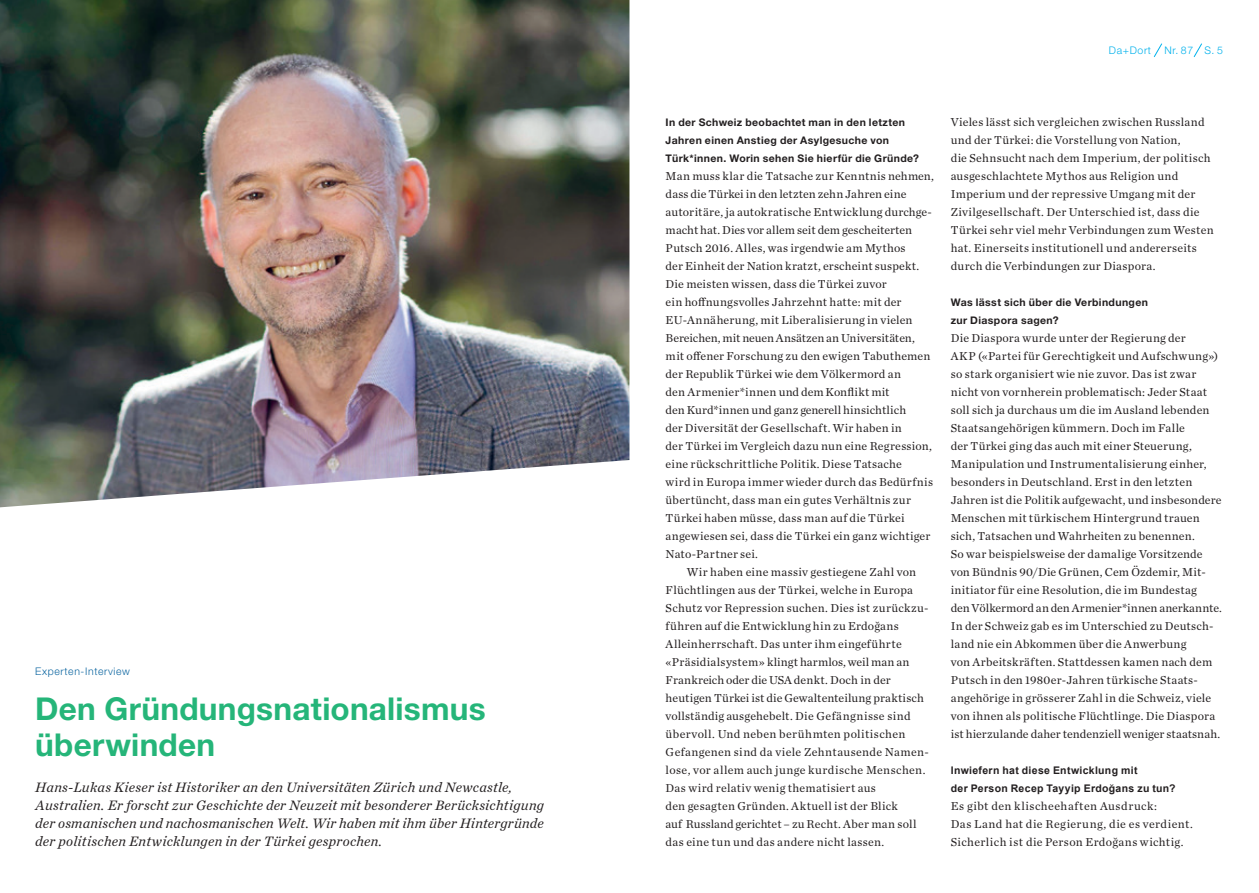
<style>
.page{position:relative;width:1259px;height:893px;background:#fff}
.page>*{position:absolute;margin:0;border:0;box-sizing:border-box;transform-origin:0 0}
.t1{font:700 31.5px/36px "Helvetica Neue LT Std";letter-spacing:.005em;color:#25b579}
.t2{font:italic 14.25px/18px "Chronicle Text G1";letter-spacing:.015em;color:#231f20}
.t3{font:12px/18px "Chronicle Text G1";letter-spacing:.02em;color:#231f20}
.t4{font:700 10.5px/18px "Helvetica Neue LT Std";letter-spacing:.035em;color:#231f20}
.t5{font:700 10.5px/18px "Arial";letter-spacing:.03em;color:#231f20}
.t6{font:300 10.5px "Helvetica Neue LT Std";letter-spacing:.06em;color:#1068a2}
.t7{font:300 10.5px "Helvetica Neue LT Std";letter-spacing:.06em;color:#00b1ec}
</style>
<div class="page">
<svg style="left:1153px;top:43px;width:9px;height:14px"></svg>
<svg style="left:1193px;top:43px;width:9px;height:14px"></svg>
<img style="left:0;top:0;width:629px;height:507px">
<p class="t6" style="left:35px;top:665px;width:96px">Experten-Interview</p>
<h1 class="t1" style="left:35px;top:690px;width:452px">Den Gründungsnationalismus überwinden</h1>
<p class="t2" style="left:35px;top:777px;width:510px">Hans-Lukas Kieser ist Historiker an den Universitäten Zürich und Newcastle, Australien. Er forscht zur Geschichte der Neuzeit mit besonderer Berücksichtigung der osmanischen und nachosmanischen Welt. Wir haben mit ihm über Hintergründe der politischen Entwicklungen in der Türkei gesprochen.</p>
<p class="t7" style="left:1109px;top:44px;width:44px">Da+Dort</p>
<p class="t7" style="left:1164px;top:44px;width:60px">Nr. 87 S. 5</p>
<p class="t4" style="left:665px;top:113px;width:255px">In der Schweiz beobachtet man in den letzten<br>Jahren einen Anstieg der Asylgesuche von<br>Türk*innen. Worin sehen Sie hierfür die Gründe?</p>
<p class="t3" style="left:665px;top:166px;width:270px">Man muss klar die Tatsache zur Kenntnis nehmen, dass die Türkei in den letzten zehn Jahren eine autoritäre, ja autokratische Entwicklung durchge&shy;macht hat. Dies vor allem seit dem gescheiterten Putsch 2016. Alles, was irgendwie am Mythos<br>der Einheit der Nation kratzt, erscheint suspekt.<br>Die meisten wissen, dass die Türkei zuvor<br>ein hoffnungsvolles Jahrzehnt hatte: mit der EU-Annäherung, mit Liberalisierung in vielen Bereichen, mit neuen Ansätzen an Universitäten, mit offener Forschung zu den ewigen Tabuthemen der Republik Türkei wie dem Völkermord an<br>den Armenier*innen und dem Konflikt mit<br>den Kurd*innen und ganz generell hinsichtlich<br>der Diversität der Gesellschaft. Wir haben in<br>der Türkei im Vergleich dazu nun eine Regression, eine rückschrittliche Politik. Diese Tatsache<br>wird in Europa immer wieder durch das Bedürfnis übertüncht, dass man ein gutes Verhältnis zur Türkei haben müsse, dass man auf die Türkei angewiesen sei, dass die Türkei ein ganz wichtiger Nato-Partner sei.</p>
<p class="t3" style="left:665px;top:562px;width:265px;text-indent:21px">Wir haben eine massiv gestiegene Zahl von Flüchtlingen aus der Türkei, welche in Europa Schutz vor Repression suchen. Dies ist zurückzu&shy;führen auf die Entwicklung hin zu Erdoğans Alleinherrschaft. Das unter ihm eingeführte «Präsidialsystem» klingt harmlos, weil man an Frankreich oder die USA denkt. Doch in der heutigen Türkei ist die Gewaltenteilung praktisch vollständig ausgehebelt. Die Gefängnisse sind übervoll. Und neben berühmten politischen Gefangenen sind da viele Zehntausende Namen&shy;lose, vor allem auch junge kurdische Menschen.<br>Das wird relativ wenig thematisiert aus<br>den gesagten Gründen. Aktuell ist der Blick<br>auf Russland gerichtet – zu Recht. Aber man soll das eine tun und das andere nicht lassen.</p>
<p class="t3" style="left:950px;top:112px;width:264px">Vieles lässt sich vergleichen zwischen Russland und der Türkei: die Vorstellung von Nation,<br>die Sehnsucht nach dem Imperium, der politisch ausgeschlachtete Mythos aus Religion und Imperium und der repressive Umgang mit der Zivilgesellschaft. Der Unterschied ist, dass die Türkei sehr viel mehr Verbindungen zum Westen hat. Einerseits institutionell und andererseits durch die Verbindungen zur Diaspora.</p>
<p class="t4" style="left:950px;top:293px;width:199px">Was lässt sich über die Verbindungen zur Diaspora sagen?</p>
<p class="t3" style="left:950px;top:328px;width:273px">Die Diaspora wurde unter der Regierung der<br>AKP («Partei für Gerechtigkeit und Aufschwung») so stark organisiert wie nie zuvor. Das ist zwar nicht von vornherein problematisch: Jeder Staat soll sich ja durchaus um die im Ausland lebenden Staatsangehörigen kümmern. Doch im Falle<br>der Türkei ging das auch mit einer Steuerung, Manipulation und Instrumentalisierung einher, besonders in Deutschland. Erst in den letzten Jahren ist die Politik aufgewacht, und insbesondere Menschen mit türkischem Hintergrund trauen sich, Tatsachen und Wahrheiten zu benennen.<br>So war beispielsweise der damalige Vorsitzende von Bündnis 90/Die Grünen, Cem Özdemir, Mit&shy;initiator für eine Resolution, die im Bundestag<br>den Völkermord an den Armenier*innen anerkannte.<br>In der Schweiz gab es im Unterschied zu Deutsch&shy;land nie ein Abkommen über die Anwerbung<br>von Arbeitskräften. Stattdessen kamen nach dem Putsch in den 1980er-Jahren türkische Staats&shy;angehörige in grösserer Zahl in die Schweiz, viele von ihnen als politische Flüchtlinge. Die Diaspora ist hierzulande daher tendenziell weniger staatsnah.</p>
<p class="t5" style="left:950px;top:761px;width:226px">Inwiefern hat diese Entwicklung mit<br>der Person Recep Tayyip Erdoğans zu tun?</p>
<p class="t3" style="left:950px;top:796px;width:243px">Es gibt den klischeehaften Ausdruck:<br>Das Land hat die Regierung, die es verdient.<br>Sicherlich ist die Person Erdoğans wichtig.</p>
</div>
